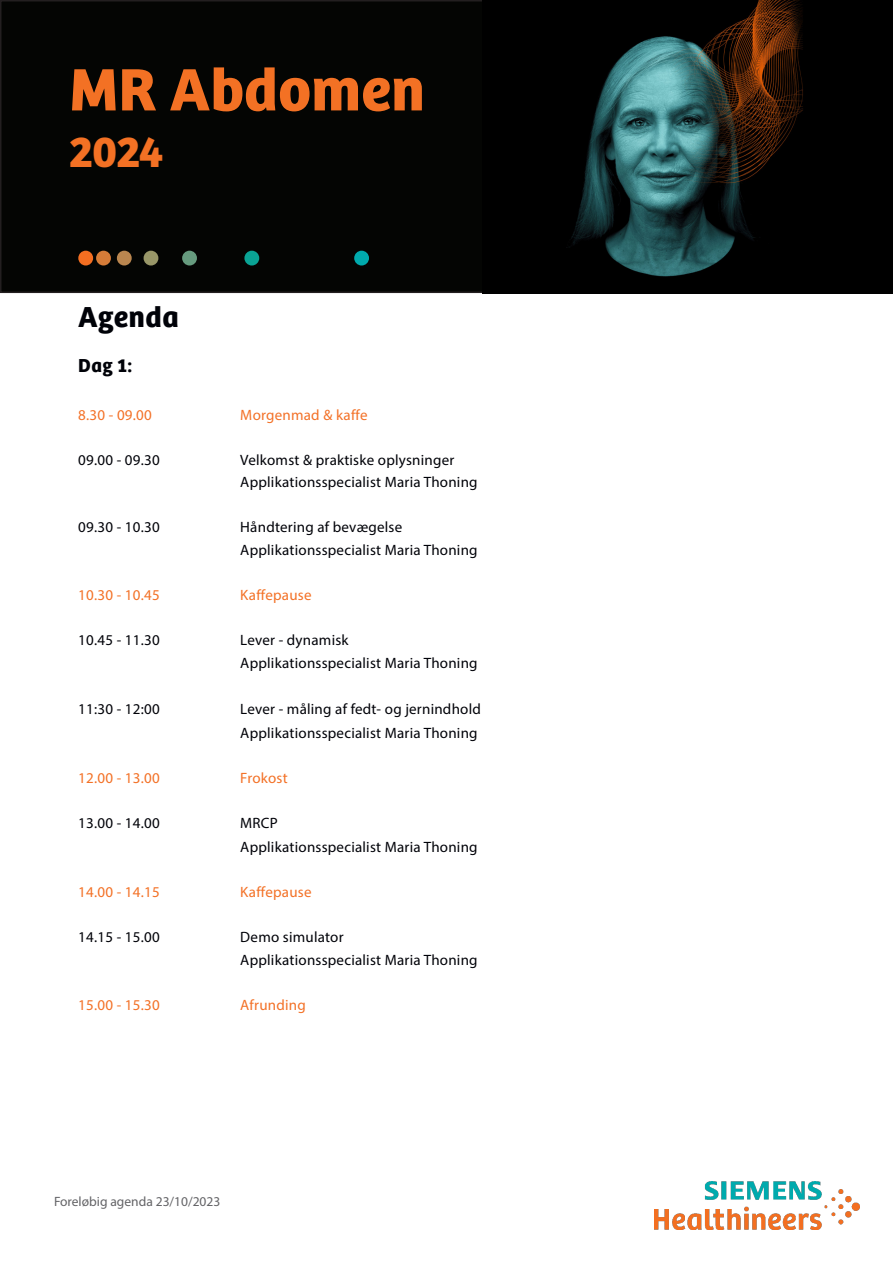
<style>
.page{position:relative;width:893px;height:1263px;background:#fff}
.page>*{position:absolute;margin:0;border:0;box-sizing:border-box;transform-origin:0 0}
.t1{font:61.95px "SH Bree Headline Global";color:#f37124}
.t2{font:45px "SH Bree Headline Global";color:#f37124}
.bodytext_subhead__9p{font:30px "SH Bree Text Global Bold";letter-spacing:.015em;color:#000208}
.bodytext_subhead__9p-2{font:19.5px "SH Bree Text Global Bold";color:#000208}
.url__9pt_12pt{font:15px "Myriad Pro";letter-spacing:.015em;color:#000208}
.url__9pt_12pt-2{font:15px "Myriad Pro";letter-spacing:.015em;color:#f37126}
.url__9pt_12pt-3{font:15px "Myriad Pro";letter-spacing:.015em;color:#f37127}
.t3{font:13.5px "Myriad Pro";color:#636366}
</style>
<div class="page">
<div style="left:1px;top:1px;width:891px;height:291px;background:#040503"></div>
<img style="left:655px;top:1182px;width:205px;height:48px">
<img style="left:482px;top:0;width:411px;height:293px">
<div style="left:78px;top:251px;width:15px;height:14px;background:#f36e21;border-radius:50%"></div>
<div style="left:96px;top:251px;width:15px;height:14px;background:#d67c38;border-radius:50%"></div>
<div style="left:117px;top:251px;width:15px;height:14px;background:#ba864f;border-radius:50%"></div>
<div style="left:144px;top:251px;width:14px;height:14px;background:#999768;border-radius:50%"></div>
<div style="left:182px;top:251px;width:15px;height:14px;background:#669b7e;border-radius:50%"></div>
<div style="left:244px;top:251px;width:15px;height:14px;background:#0aa495;border-radius:50%"></div>
<div style="left:354px;top:251px;width:15px;height:14px;background:#00aaad;border-radius:50%"></div>
<p class="t1" style="left:69px;top:53px;width:357px">MR Abdomen</p>
<p class="t2" style="left:69px;top:125px;width:96px">2024</p>
<p class="bodytext_subhead__9p" style="left:78px;top:299px;width:102px">Agenda</p>
<p class="bodytext_subhead__9p-2" style="left:78px;top:354px;width:55px">Dag 1:</p>
<p class="url__9pt_12pt-3" style="left:78px;top:406px;width:75px">8.30 - 09.00</p>
<p class="url__9pt_12pt-3" style="left:240px;top:406px;width:129px">Morgenmad &amp; kaffe</p>
<p class="url__9pt_12pt" style="left:78px;top:451px;width:83px">09.00 - 09.30</p>
<p class="url__9pt_12pt" style="left:240px;top:451px;width:215px">Velkomst &amp; praktiske oplysninger</p>
<p class="url__9pt_12pt" style="left:240px;top:473px;width:239px">Applikationsspecialist Maria Thoning</p>
<p class="url__9pt_12pt" style="left:78px;top:518px;width:83px">09.30 - 10.30</p>
<p class="url__9pt_12pt" style="left:240px;top:518px;width:163px">Håndtering af bevægelse</p>
<p class="url__9pt_12pt" style="left:240px;top:541px;width:239px">Applikationsspecialist Maria Thoning</p>
<p class="url__9pt_12pt-2" style="left:78px;top:586px;width:83px">10.30 - 10.45</p>
<p class="url__9pt_12pt-2" style="left:240px;top:586px;width:73px">Kaffepause</p>
<p class="url__9pt_12pt" style="left:78px;top:631px;width:83px">10.45 - 11.30</p>
<p class="url__9pt_12pt" style="left:240px;top:631px;width:110px">Lever - dynamisk</p>
<p class="url__9pt_12pt" style="left:240px;top:653px;width:239px">Applikationsspecialist Maria Thoning</p>
<p class="url__9pt_12pt" style="left:78px;top:700px;width:83px">11:30 - 12:00</p>
<p class="url__9pt_12pt" style="left:240px;top:700px;width:242px">Lever - måling af fedt- og jernindhold</p>
<p class="url__9pt_12pt" style="left:240px;top:724px;width:239px">Applikationsspecialist Maria Thoning</p>
<p class="url__9pt_12pt-2" style="left:78px;top:769px;width:83px">12.00 - 13.00</p>
<p class="url__9pt_12pt-2" style="left:240px;top:769px;width:49px">Frokost</p>
<p class="url__9pt_12pt" style="left:78px;top:814px;width:83px">13.00 - 14.00</p>
<p class="url__9pt_12pt" style="left:240px;top:814px;width:39px">MRCP</p>
<p class="url__9pt_12pt" style="left:240px;top:838px;width:239px">Applikationsspecialist Maria Thoning</p>
<p class="url__9pt_12pt-2" style="left:78px;top:883px;width:83px">14.00 - 14.15</p>
<p class="url__9pt_12pt-2" style="left:240px;top:883px;width:73px">Kaffepause</p>
<p class="url__9pt_12pt" style="left:78px;top:928px;width:83px">14.15 - 15.00</p>
<p class="url__9pt_12pt" style="left:240px;top:928px;width:105px">Demo simulator</p>
<p class="url__9pt_12pt" style="left:240px;top:950px;width:239px">Applikationsspecialist Maria Thoning</p>
<p class="url__9pt_12pt-3" style="left:78px;top:995px;width:83px">15.00 - 15.30</p>
<p class="url__9pt_12pt-3" style="left:240px;top:995px;width:67px">Afrunding</p>
<p class="t3" style="left:54px;top:1193px;width:168px">Foreløbig agenda 23/10/2023</p>
</div>
